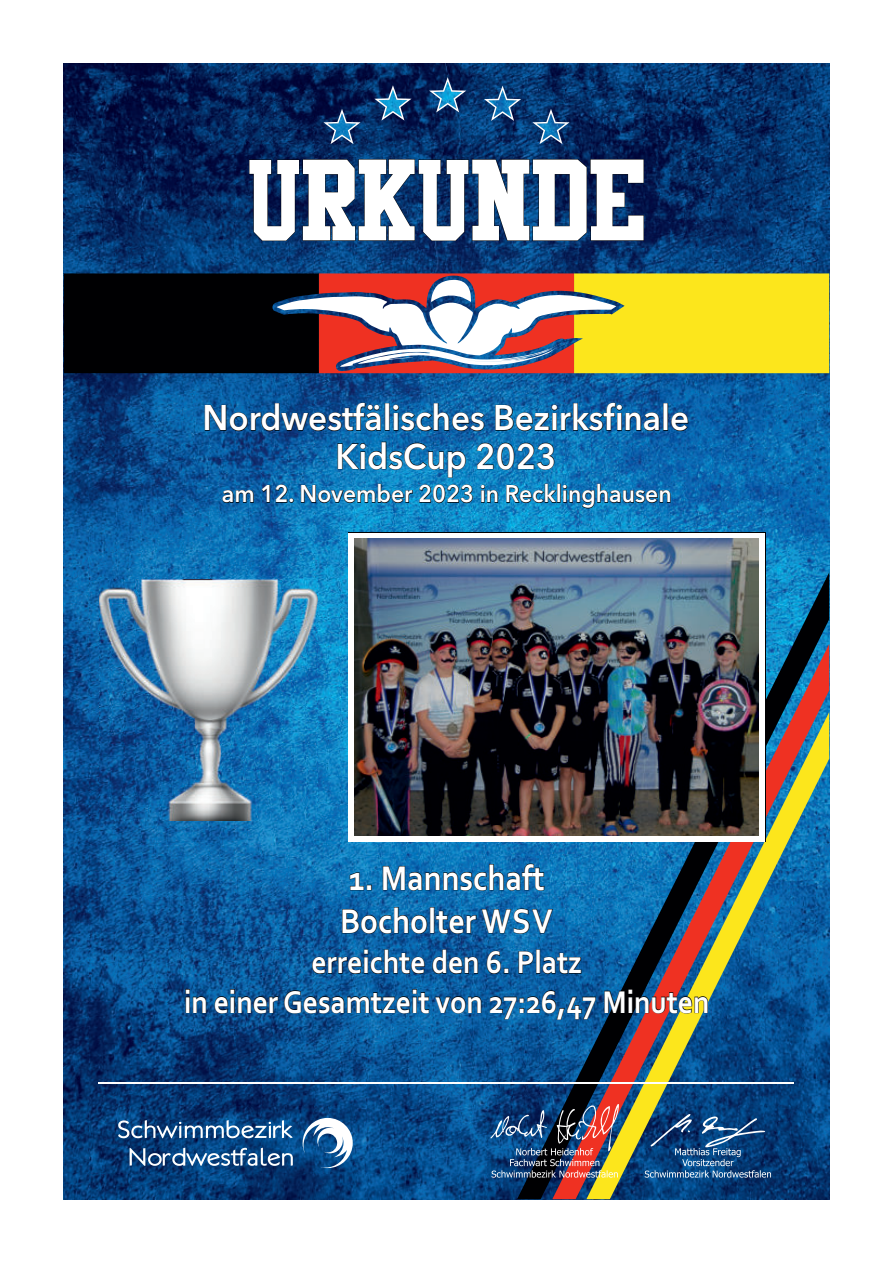
<style>
.page{position:relative;width:893px;height:1263px;background:#fff}
.page>*{position:absolute;margin:0;border:0;box-sizing:border-box;transform-origin:0 0}
.t1{font:99.9px "Athletic";color:#fff}
.t2{font:700 36px/43px "Corbel";color:#fff;scale:.89 1}
.t3{font:600 35.4px/38.5px "Avenir Next LT Pro";color:#fff;text-align:center;scale:.94 1}
.t4{font:700 33px/39.5px "Corbel";color:#fff;text-align:center;scale:.89 1}
.t5{font:600 24px "Avenir Next LT Pro";color:#fff;scale:.95 1}
</style>
<div class="page">
<img style="left:64px;top:64px;width:765px;height:1135px">
<svg style="left:323px;top:109px;width:38px;height:35px"></svg>
<img style="left:328px;top:113px;width:28px;height:27px">
<svg style="left:374px;top:85px;width:37px;height:36px"></svg>
<img style="left:379px;top:90px;width:28px;height:27px">
<svg style="left:429px;top:77px;width:37px;height:35px"></svg>
<img style="left:433px;top:82px;width:29px;height:27px">
<svg style="left:484px;top:86px;width:37px;height:35px"></svg>
<img style="left:488px;top:90px;width:29px;height:27px">
<svg style="left:532px;top:109px;width:38px;height:35px"></svg>
<img style="left:537px;top:113px;width:28px;height:27px">
<svg style="left:64px;top:273px;width:765px;height:100px;background:#95773a"></svg>
<svg style="left:249px;top:159px;width:395px;height:82px;background:#010d20"></svg>
<svg style="left:517px;top:572px;width:312px;height:627px;background:#365e75"></svg>
<svg style="left:645px;top:1113px;width:126px;height:64px;background:#265688"></svg>
<img style="left:490px;top:1096px;width:129px;height:81px">
<svg style="left:130px;top:1148px;width:163px;height:18px"></svg>
<svg style="left:303px;top:1118px;width:50px;height:50px"></svg>
<svg style="left:118px;top:1120px;width:175px;height:18px"></svg>
<svg style="left:185px;top:863px;width:523px;height:157px;background:#124f81"></svg>
<hr style="left:99px;top:1082px;width:695px;height:2px;background:#fff">
<div style="left:348px;top:533px;width:417px;height:309px;background:#fff"></div>
<img style="left:354px;top:539px;width:405px;height:297px">
<img style="left:100px;top:579px;width:218px;height:242px">
<svg style="left:222px;top:484px;width:449px;height:24px;background:#0a537f"></svg>
<svg style="left:205px;top:403px;width:483px;height:75px;background:#094f84"></svg>
<h1 class="t1" style="left:248px;top:159px;width:400px">URKUNDE</h1>
<p class="t3" style="left:203px;top:398px;width:519px">Nordwestfälisches Bezirksfinale<br>KidsCup 2023</p>
<p class="t5" style="left:222px;top:479px;width:475px">am 12. November 2023 in Recklinghausen</p>
<p class="t2" style="left:340px;top:855px;width:240px">1. Mannschaft<br>Bocholter WSV</p>
<p class="t4" style="left:184px;top:942px;width:592px">erreichte den 6. Platz<br>in einer Gesamtzeit von 27:26,47 Minuten</p>
</div>
